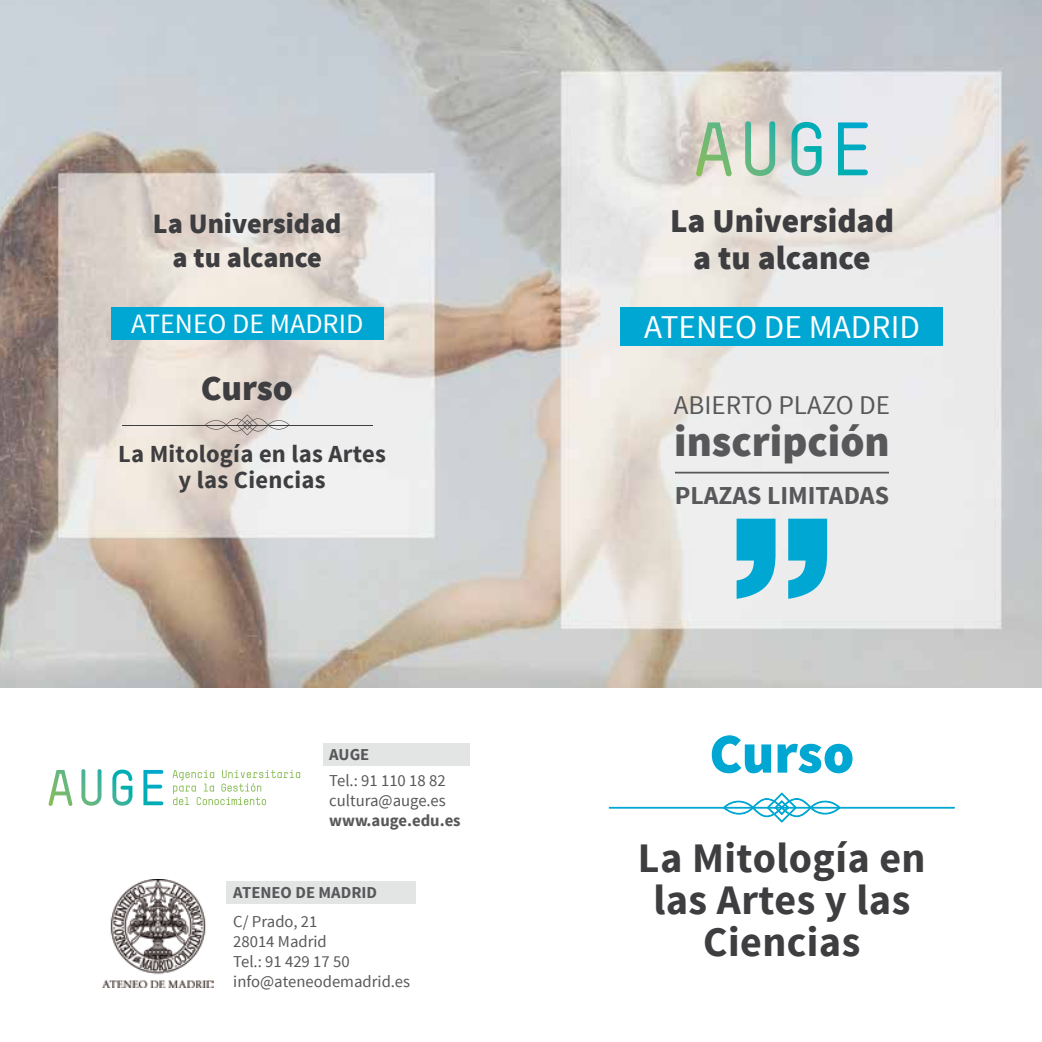
<style>
.page{position:relative;width:1042px;height:1042px;background:#fff}
.page>*{position:absolute;margin:0;border:0;box-sizing:border-box;transform-origin:0 0}
.t1{font:900 56.35px "Source Sans Pro";letter-spacing:-.005em;color:#00a7d3}
.t2{font:900 43.23px "Source Sans Pro";color:#58585a}
.t3{font:700 42px/42px "Source Sans Pro";letter-spacing:.01em;color:#3e3d40;text-align:center}
.t4{font:900 35.7px "Source Sans Pro";letter-spacing:-.005em;color:#3e3d40}
.t5{font:900 33.25px/36.8px "Source Sans Pro";color:#3e3d40;text-align:center}
.t6{font:33.25px "Source Sans Pro";color:#fff}
.t7{font:900 28px/33.6px "Source Sans Pro";color:#3e3d40;text-align:center}
.t8{font:28px "Source Sans Pro";color:#fff}
.t9{font:27.12px "Source Sans Pro";color:#58585a}
.t10{font:700 25.9px "Source Sans Pro";color:#58585a}
.t11{font:700 24.5px/26.2px "Source Sans Pro";letter-spacing:.01em;color:#3e3d40;text-align:center}
.t12{font:16.62px/19.9px "Source Sans Pro";color:#58585a}
.t13{font:700 16.62px "Source Sans Pro";color:#58585a}
</style>
<div class="page">
<img style="left:0;top:0;width:1042px;height:688px">
<svg style="left:48px;top:769px;width:115px;height:37px"></svg>
<svg style="left:173px;top:770px;width:127px;height:35px"></svg>
<div style="left:324px;top:743px;width:146px;height:22px;background:#e3e4e4"></div>
<div style="left:226px;top:881px;width:189px;height:22px;background:#e3e4e4"></div>
<img style="left:103px;top:879px;width:111px;height:108px">
<svg style="left:696px;top:121px;width:172px;height:56px;background:#b0d2c9"></svg>
<div style="left:621px;top:307px;width:322px;height:39px;background:#00a7d3"></div>
<svg style="left:736px;top:519px;width:91px;height:80px;background:#4abcdb"></svg>
<hr style="left:675px;top:472px;width:214px;height:1px;background:#58585a">
<hr style="left:609px;top:807px;width:345px;height:1px;background:#00a7d3">
<svg style="left:723px;top:793px;width:117px;height:29px"></svg>
<div style="left:111px;top:307px;width:273px;height:32px;background:#00a7d3"></div>
<hr style="left:122px;top:425px;width:250px;height:1px;background:#3e3d40">
<svg style="left:205px;top:414px;width:84px;height:21px;background:#cbc2bd"></svg>
<h3 class="t7" style="left:153px;top:209px;width:190px">La Universidad a tu alcance</h3>
<h3 class="t8" style="left:131px;top:306px;width:234px">ATENEO DE MADRID</h3>
<h3 class="t4" style="left:201px;top:364px;width:94px">Curso</h3>
<h3 class="t11" style="left:118px;top:441px;width:269px">La Mitología en las Artes y las Ciencias</h3>
<p class="t13" style="left:329px;top:744px;width:42px">AUGE</p>
<p class="t12" style="left:329px;top:771px;width:118px">Tel.: 91 110 18 82 cultura@auge.es</p>
<p class="t13" style="left:329px;top:810px;width:133px">www.auge.edu.es</p>
<p class="t13" style="left:233px;top:882px;width:145px">ATENEO DE MADRID</p>
<p class="t12" style="left:233px;top:911px;width:178px">C/ Prado, 21<br>28014 Madrid<br>Tel.: 91 429 17 50 info@ateneodemadrid.es</p>
<h3 class="t5" style="left:670px;top:204px;width:225px">La Universidad a tu alcance</h3>
<h3 class="t6" style="left:644px;top:306px;width:277px">ATENEO DE MADRID</h3>
<h3 class="t9" style="left:674px;top:388px;width:218px">ABIERTO PLAZO DE</h3>
<h2 class="t2" style="left:674px;top:413px;width:217px">inscripción</h2>
<h3 class="t10" style="left:675px;top:479px;width:216px">PLAZAS LIMITADAS</h3>
<h1 class="t1" style="left:709px;top:717px;width:146px">Curso</h1>
<h3 class="t3" style="left:638px;top:838px;width:289px">La Mitología en las Artes y las<br>Ciencias</h3>
</div>
